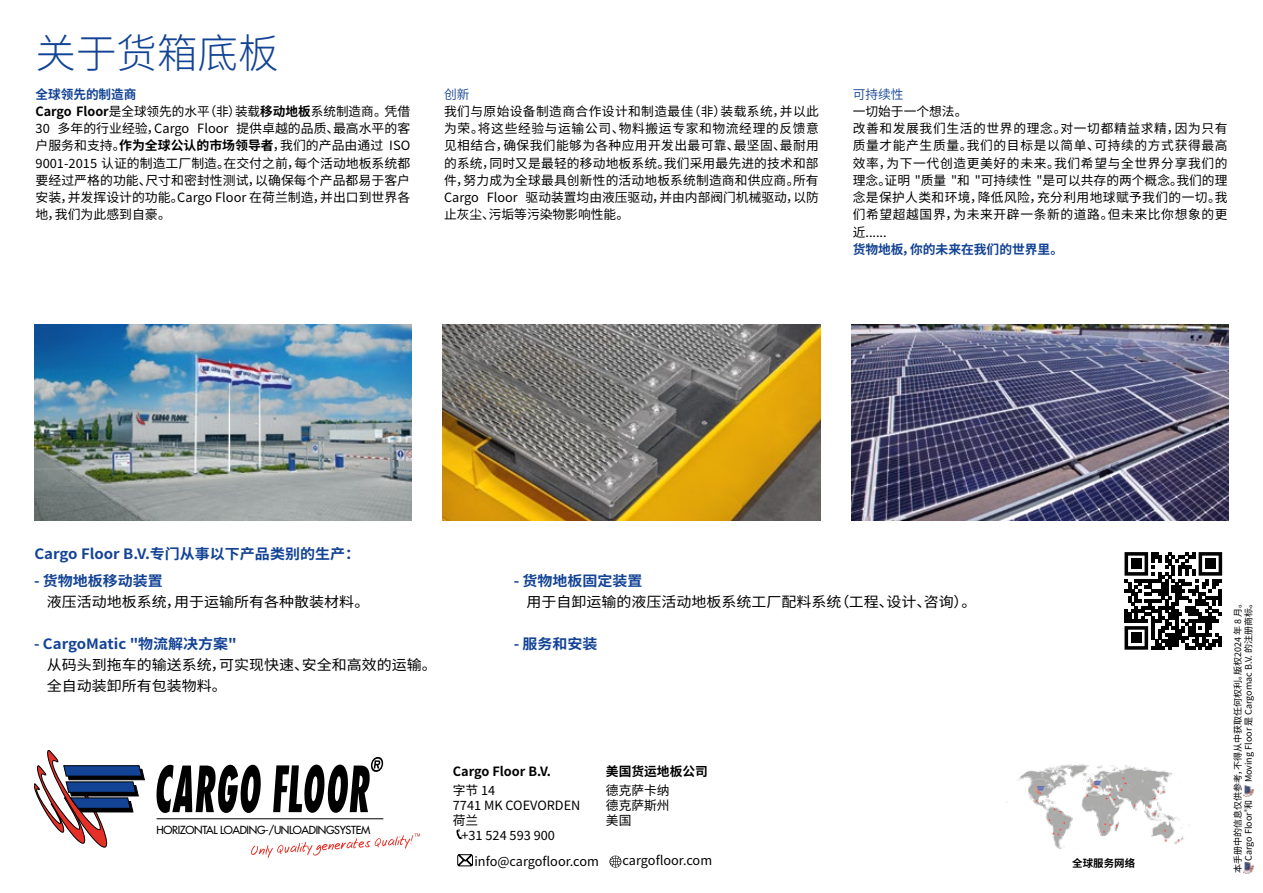
<style>
.page{position:relative;width:1263px;height:893px;background:#fff}
.page>*{position:absolute;margin:0;border:0;box-sizing:border-box;transform-origin:0 0}
.t1{font:300 40.5px "Source Han Sans CN";color:#134395}
.t2{font:14.25px/21px "Source Han Sans CN";color:#000;scale:1.05 1}
.t3{font:700 14.25px "Source Han Sans CN";color:#134395;scale:1.05 1}
.t4{font:12.75px/17.2px "Source Han Sans CN";color:#000;text-align:justify}
.t5{font:12.75px/17.2px "Source Han Sans CN";letter-spacing:.05em;color:#000}
.t6{font:700 12.75px "Source Han Sans CN";color:#000}
.t7{font:700 12.75px "Source Han Sans CN";color:#134395}
.t8{font:12.75px "Source Han Sans CN";color:#134395}
.t9{font:10.95px "Futura";letter-spacing:-.035em;color:#000}
.t10{font:700 10.5px "Source Han Sans CN";color:#000}
.t11{font:9px/10.8px "Source Han Sans CN";color:#000}
.s1{font-weight:700;color:#134395}
.s2{font-weight:700}
</style>
<div class="page">
<svg style="left:1124px;top:552px;width:98px;height:98px"></svg>
<div style="left:1131px;top:559px;width:10px;height:10px;background:#000"></div>
<div style="left:1205px;top:559px;width:10px;height:10px;background:#000"></div>
<div style="left:1131px;top:633px;width:10px;height:10px;background:#000"></div>
<img style="left:34px;top:324px;width:378px;height:197px">
<img style="left:443px;top:324px;width:377px;height:197px">
<img style="left:851px;top:324px;width:378px;height:197px">
<svg style="left:156px;top:765px;width:105px;height:48px"></svg>
<svg style="left:273px;top:757px;width:111px;height:56px"></svg>
<svg style="left:34px;top:750px;width:111px;height:98px"></svg>
<hr style="left:157px;top:818px;width:226px;height:1px;background:#000">
<svg style="left:251px;top:833px;width:169px;height:25px"></svg>
<img style="left:1006px;top:764px;width:184px;height:85px">
<svg style="left:609px;top:856px;width:12px;height:12px"></svg>
<svg style="left:456px;top:829px;width:7px;height:10px"></svg>
<svg style="left:457px;top:854px;width:16px;height:12px"></svg>
<svg style="left:1244px;top:862px;width:9px;height:11px"></svg>
<svg style="left:1244px;top:785px;width:9px;height:12px"></svg>
<h1 class="t1" style="left:36px;top:30px;width:244px">关于货箱底板</h1>
<p class="t4" style="left:36px;top:86px;width:376px;text-align:left"><span class="s1">全球领先的制造商<br></span><span class="s2">Cargo Floor</span>是全球领先的水平（非）装载<span class="s2">移动地板</span>系统制造商。凭借<br>30 多年的行业经验，Cargo Floor 提供卓越的品质、最高水平的客户服务和支持。<span class="s2">作为全球公认的市场领导者</span>，我们的产品由通过 ISO<br>9001-2015 认证的制造工厂制造。在交付之前，每个活动地板系统都要经过严格的功能、尺寸和密封性测试，以确保每个产品都易于客户安装，并发挥设计的功能。Cargo Floor 在荷兰制造，并出口到世界各地，我们为此感到自豪。</p>
<p class="t8" style="left:853px;top:87px;width:52px">可持续性</p>
<p class="t8" style="left:444px;top:87px;width:27px">创新</p>
<p class="t4" style="left:444px;top:103px;width:376px">我们与原始设备制造商合作设计和制造最佳（非）装载系统，并以此为荣。将这些经验与运输公司、物料搬运专家和物流经理的反馈意见相结合，确保我们能够为各种应用开发出最可靠、最坚固、最耐用的系统，同时又是最轻的移动地板系统。我们采用最先进的技术和部件，努力成为全球最具创新性的活动地板系统制造商和供应商。所有Cargo Floor 驱动装置均由液压驱动，并由内部阀门机械驱动，以防止灰尘、污垢等污染物影响性能。</p>
<p class="t5" style="left:853px;top:103px;width:376px">一切始于一个想法。<br>改善和发展我们生活的世界的理念。对一切都精益求精，因为只有质量才能产生质量。我们的目标是以简单、可持续的方式获得最高效率，为下一代创造更美好的未来。我们希望与全世界分享我们的理念。证明 "质量 "和 "可持续性 "是可以共存的两个概念。我们的理念是保护人类和环境，降低风险，充分利用地球赋予我们的一切。我们希望超越国界，为未来开辟一条新的道路。但未来比你想象的更近......</p>
<p class="t7" style="left:853px;top:242px;width:212px">货物地板，你的未来在我们的世界里。</p>
<p class="t3" style="left:34px;top:546px;width:312px">Cargo Floor B.V.专门从事以下产品类别的生产：</p>
<p class="t3" style="left:34px;top:573px;width:124px">- 货物地板移动装置</p>
<p class="t2" style="left:47px;top:592px;width:309px">液压活动地板系统，用于运输所有各种散装材料。</p>
<p class="t3" style="left:34px;top:636px;width:195px">- CargoMatic "物流解决方案"</p>
<p class="t2" style="left:47px;top:655px;width:373px">从码头到拖车的输送系统，可实现快速、安全和高效的运输。全自动装卸所有包装物料。</p>
<p class="t3" style="left:514px;top:573px;width:124px">- 货物地板固定装置</p>
<p class="t2" style="left:526px;top:592px;width:430px">用于自卸运输的液压活动地板系统工厂配料系统（工程、设计、咨询）。</p>
<p class="t3" style="left:514px;top:636px;width:81px">- 服务和安装</p>
<p class="t9" style="left:157px;top:823px;width:215px">HORIZONTAL LOADING-/UNLOADINGSYSTEM</p>
<p class="t6" style="left:453px;top:764px;width:100px">Cargo Floor B.V.</p>
<p class="t4" style="left:453px;top:782px;width:44px">字节 14</p>
<p class="t4" style="left:453px;top:797px;width:129px">7741 MK COEVORDEN</p>
<p class="t4" style="left:453px;top:812px;width:27px">荷兰</p>
<p class="t4" style="left:461px;top:827px;width:95px">+31 524 593 900</p>
<p class="t6" style="left:606px;top:764px;width:103px">美国货运地板公司</p>
<p class="t4" style="left:606px;top:783px;width:65px;line-height:15px">德克萨卡纳德克萨斯州美国</p>
<p class="t4" style="left:474px;top:853px;width:126px">info@cargofloor.com</p>
<p class="t4" style="left:623px;top:852px;width:91px">cargofloor.com</p>
<p class="t10" style="left:1072px;top:857px;width:64px">全球服务网络</p>
<p class="t11" style="left:1232px;top:861px;width:264px;text-indent:-12px;rotate:-90deg">本手册中的信息仅供参考，不得从中获取任何权利。版权2024 年 8 月。<br>Cargo Floor<sup>®</sup>和</p>
<p class="t11" style="left:1243px;top:782px;width:185px;rotate:-90deg">Moving Floor 是 Cargomac B.V. 的注册商标。</p>
</div>
